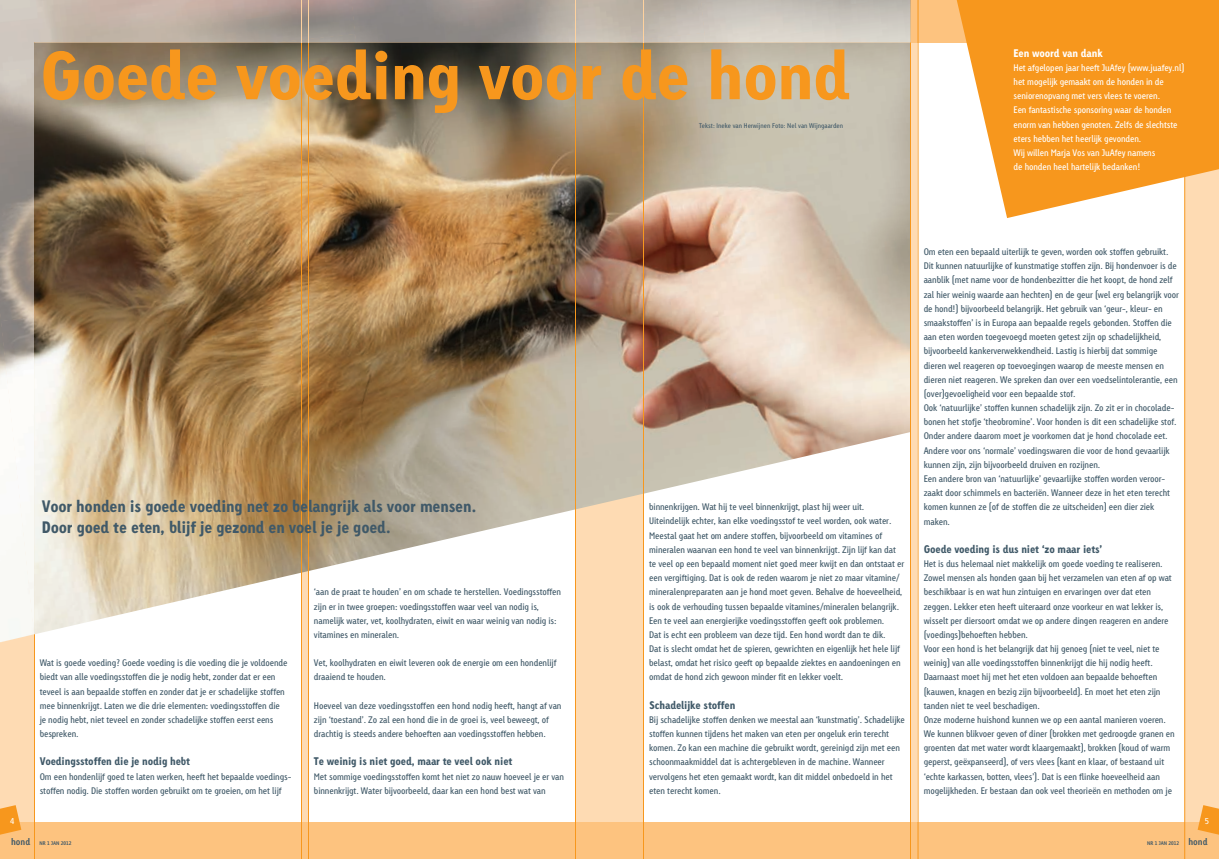
<style>
.page{position:relative;width:1219px;height:859px;background:#fff}
.page>*{position:absolute;margin:0;border:0;box-sizing:border-box;transform-origin:0 0}
.t1{font:900 64.1px "Linotype Tetria";letter-spacing:-.02em;color:#f7971d;scale:1.05 1}
.t2{font:15.8px/21.3px "Linotype Tetria Black Tab";letter-spacing:-.015em;color:#405968}
.t3{font:900 10.5px "Linotype Tetria";letter-spacing:-.015em;color:#405968}
.t4{font:900 10.5px "Linotype Tetria";letter-spacing:-.015em;color:#fff}
.t5{font:9px/14.2px "Linotype Tetria Regular Tab";letter-spacing:-.015em;color:#405968}
.t6{font:9px/14.2px "Linotype Tetria Regular Tab";letter-spacing:-.015em;color:#fff}
.t7{font:9px "Linotype Tetria Bold Tab";color:#405968}
.t8{font:8px "Linotype Tetria Regular Tab";color:#fff}
.t9{font:6.5px "Linotype Tetria Regular Tab";color:#405968}
.t10{font:5px "Linotype Tetria Bold Tab";color:#405968}
.s1{font-size:9px}
</style>
<div class="page">
<div style="left:0;top:0;width:609px;height:822px;background:#fedbb3"></div>
<div style="left:609px;top:0;width:610px;height:822px;background:#fedbb3"></div>
<div style="left:34px;top:43px;width:267px;height:779px;background:#fff"></div>
<div style="left:643px;top:43px;width:268px;height:779px;background:#fff"></div>
<div style="left:308px;top:43px;width:267px;height:779px;background:#fff"></div>
<div style="left:918px;top:43px;width:267px;height:779px;background:#fff"></div>
<div style="left:609px;top:0;width:610px;height:43px;background:#fdc37f"></div>
<svg style="left:0;top:805px;width:1219px;height:54px"></svg>
<hr style="left:34px;top:0;width:1px;height:859px;background:#f7971d">
<hr style="left:1184px;top:0;width:1px;height:859px;background:#f7971d">
<img style="left:34px;top:43px;width:877px;height:594px">
<svg style="left:957px;top:0;width:262px;height:218px;fill:#f7971d"></svg>
<hr style="left:308px;top:0;width:1px;height:859px;background:#f7971d">
<hr style="left:301px;top:0;width:1px;height:859px;background:#f7971d">
<hr style="left:575px;top:0;width:1px;height:859px;background:#f7971d">
<hr style="left:643px;top:0;width:1px;height:859px;background:#f7971d">
<hr style="left:918px;top:0;width:1px;height:859px;background:#f7971d">
<hr style="left:911px;top:0;width:1px;height:859px;background:#f7971d">
<img style="left:0;top:0;width:355px;height:72px">
<img style="left:351px;top:0;width:350px;height:43px">
<img style="left:0;top:68px;width:34px;height:240px">
<img style="left:272px;top:34px;width:84px;height:9px">
<img style="left:701px;top:0;width:210px;height:43px">
<img style="left:610px;top:33px;width:96px;height:10px">
<img style="left:0;top:308px;width:34px;height:334px">
<img style="left:1px;top:317px;width:33px;height:317px">
<hr style="left:308px;top:0;width:1px;height:43px;background:#fdd19e">
<hr style="left:301px;top:0;width:1px;height:43px;background:#fdd19e">
<hr style="left:575px;top:0;width:1px;height:43px;background:#fdd19e">
<hr style="left:643px;top:0;width:1px;height:43px;background:#fdd19e">
<h1 class="t1" style="left:40px;top:33px;width:774px">Goede voeding voor de hond</h1>
<p class="t9" style="left:699px;top:121px;width:146px">Tekst: Ineke van Herwijnen Foto: Nel van Wijngaarden</p>
<p class="t4" style="left:1013px;top:46px;width:91px">Een woord van dank</p>
<p class="t6" style="left:1013px;top:61px;width:172px">Het afgelopen jaar heeft JuAfey (www.juafey.nl) het mogelijk gemaakt om de honden in de seniorenopvang met vers vlees te voeren.<br>Een fantastische sponsoring waar de honden enorm van hebben genoten. Zelfs de slechtste eters hebben het heerlijk gevonden.<br>Wij willen Marja Vos van JuAfey namens<br>de honden heel hartelijk bedanken!</p>
<h2 class="t2" style="left:42px;top:495px;width:436px">Voor honden is goede voeding net zo belangrijk als voor mensen.<br>Door goed te eten, blijf je gezond en voel je je goed.</h2>
<p class="t5" style="left:40px;top:656px;width:249px">Wat is goede voeding? Goede voeding is die voeding die je voldoende biedt van alle voedingsstoffen die je nodig hebt, zonder dat er een teveel is aan bepaalde stoffen en zonder dat je er schadelijke stoffen mee binnenkrijgt. Laten we die drie elementen: voedingsstoffen die je nodig hebt, niet teveel en zonder schadelijke stoffen eerst eens bespreken.</p>
<p class="t3" style="left:40px;top:754px;width:152px">Voedingsstoffen die je nodig hebt</p>
<p class="t5" style="left:40px;top:769px;width:253px">Om een hondenlijf goed te laten werken, heeft het bepaalde voedings&shy;stoffen nodig. Die stoffen worden gebruikt om te groeien, om het lijf</p>
<p class="t5" style="left:314px;top:585px;width:249px">‘aan de praat te houden’ en om schade te herstellen. Voedingsstoffen zijn er in twee groepen: voedingsstoffen waar veel van nodig is, namelijk water, vet, koolhydraten, eiwit en waar weinig van nodig is: vitamines en mineralen.</p>
<p class="t5" style="left:314px;top:656px;width:244px">Vet, koolhydraten en eiwit leveren ook de energie om een hondenlijf draaiend te houden.</p>
<p class="t5" style="left:314px;top:698px;width:249px">Hoeveel van deze voedingsstoffen een hond nodig heeft, hangt af van zijn ‘toestand’. Zo zal een hond die in de groei is, veel beweegt, of drachtig is steeds andere behoeften aan voedingsstoffen hebben.</p>
<p class="t3" style="left:314px;top:754px;width:200px">Te weinig is niet goed, maar te veel ook niet</p>
<p class="t5" style="left:314px;top:769px;width:252px">Met sommige voedingsstoffen komt het niet zo nauw hoeveel je er van binnenkrijgt. Water bijvoorbeeld, daar kan een hond best wat van</p>
<p class="t5" style="left:649px;top:500px;width:257px">binnenkrijgen. Wat hij te veel binnenkrijgt, plast hij weer uit.<br>Uiteindelijk echter, kan elke voedingsstof te veel worden, ook water.<br>Meestal gaat het om andere stoffen, bijvoorbeeld om vitamines of mineralen waarvan een hond te veel van binnenkrijgt. Zijn lijf kan dat te veel op een bepaald moment niet goed meer kwijt en dan ontstaat er een vergiftiging. Dat is ook de reden waarom je niet zo maar vitamine/ mineralenpreparaten aan je hond moet geven. Behalve de hoeveelheid, is ook de verhouding tussen bepaalde vitamines/mineralen belangrijk.<br>Een te veel aan energierijke voedingsstoffen geeft ook problemen.<br>Dat is echt een probleem van deze tijd. Een hond wordt dan te dik.<br>Dat is slecht omdat het de spieren, gewrichten en eigenlijk het hele lijf belast, omdat het risico geeft op bepaalde ziektes en aandoeningen en omdat de hond zich gewoon minder fit en lekker voelt.</p>
<p class="t3" style="left:649px;top:698px;width:88px">Schadelijke stoffen</p>
<p class="t5" style="left:649px;top:712px;width:257px">Bij schadelijke stoffen denken we meestal aan ‘kunstmatig’. Schadelijke stoffen kunnen tijdens het maken van eten per ongeluk erin terecht komen. Zo kan een machine die gebruikt wordt, gereinigd zijn met een schoonmaakmiddel dat is achtergebleven in de machine. Wanneer vervolgens het eten gemaakt wordt, kan dit middel onbedoeld in het eten terecht komen.</p>
<p class="t5" style="left:924px;top:245px;width:257px">Om eten een bepaald uiterlijk te geven, worden ook stoffen gebruikt.<br>Dit kunnen natuurlijke of kunstmatige stoffen zijn. Bij hondenvoer is de aanblik (met name voor de hondenbezitter die het koopt, de hond zelf zal hier weinig waarde aan hechten) en de geur (wel erg belangrijk voor de hond!) bijvoorbeeld belangrijk. Het gebruik van ‘geur-, kleur- en smaakstoffen’ is in Europa aan bepaalde regels gebonden. Stoffen die aan eten worden toegevoegd moeten getest zijn op schadelijkheid, bijvoorbeeld kankerverwekkendheid. Lastig is hierbij dat sommige dieren wel reageren op toevoegingen waarop de meeste mensen en dieren niet reageren. We spreken dan over een voedselintolerantie, een (over)gevoeligheid voor een bepaalde stof.<br>Ook ‘natuurlijke’ stoffen kunnen schadelijk zijn. Zo zit er in chocolade&shy;bonen het stofje ‘theobromine’. Voor honden is dit een schadelijke stof.<br>Onder andere daarom moet je voorkomen dat je hond chocolade eet.<br>Andere voor ons ‘normale’ voedingswaren die voor de hond gevaarlijk kunnen zijn, zijn bijvoorbeeld druiven en rozijnen.<br>Een andere bron van ‘natuurlijke’ gevaarlijke stoffen worden veroor&shy;zaakt door schimmels en bacteriën. Wanneer deze in het eten terecht komen kunnen ze (of de stoffen die ze uitscheiden) een dier ziek maken.</p>
<p class="t3" style="left:924px;top:542px;width:180px">Goede voeding is dus niet ‘zo maar iets’</p>
<p class="t5" style="left:924px;top:557px;width:253px">Het is dus helemaal niet makkelijk om goede voeding te realiseren.<br>Zowel mensen als honden gaan bij het verzamelen van eten af op wat beschikbaar is en wat hun zintuigen en ervaringen over dat eten zeggen. Lekker eten heeft uiteraard onze voorkeur en wat lekker is, wisselt per diersoort omdat we op andere dingen reageren en andere (voedings)behoeften hebben.<br>Voor een hond is het belangrijk dat hij genoeg (niet te veel, niet te weinig) van alle voedingsstoffen binnenkrijgt die hij nodig heeft.<br>Daarnaast moet hij met het eten voldoen aan bepaalde behoeften (kauwen, knagen en bezig zijn bijvoorbeeld). En moet het eten zijn tanden niet te veel beschadigen.<br>Onze moderne huishond kunnen we op een aantal manieren voeren.<br>We kunnen blikvoer geven of diner (brokken met gedroogde granen en groenten dat met water wordt klaargemaakt), brokken (koud of warm geperst, geëxpanseerd), of vers vlees (kant en klaar, of bestaand uit ‘echte karkassen, botten, vlees’). Dat is een flinke hoeveelheid aan mogelijkheden. Er bestaan dan ook veel theorieën en methoden om je</p>
<p class="t8" style="left:10px;top:817px;width:6px">4</p>
<p class="t8" style="left:1205px;top:817px;width:6px">5</p>
<p class="t10" style="left:1147px;top:840px;width:62px">NR 1 JAN 2012 <span class="s1">hond</span></p>
<p class="t7" style="left:11px;top:836px;width:21px">hond</p>
<p class="t10" style="left:47px;top:840px;width:14px">3 OKT</p>
<p class="t10" style="left:69px;top:840px;width:4px">1</p>
<p class="t10" style="left:39px;top:840px;width:33px">NR 1 JAN 2012</p>
<p class="t10" style="left:1155px;top:840px;width:14px">3 OKT</p>
<p class="t10" style="left:1176px;top:840px;width:4px">1</p>
</div>
